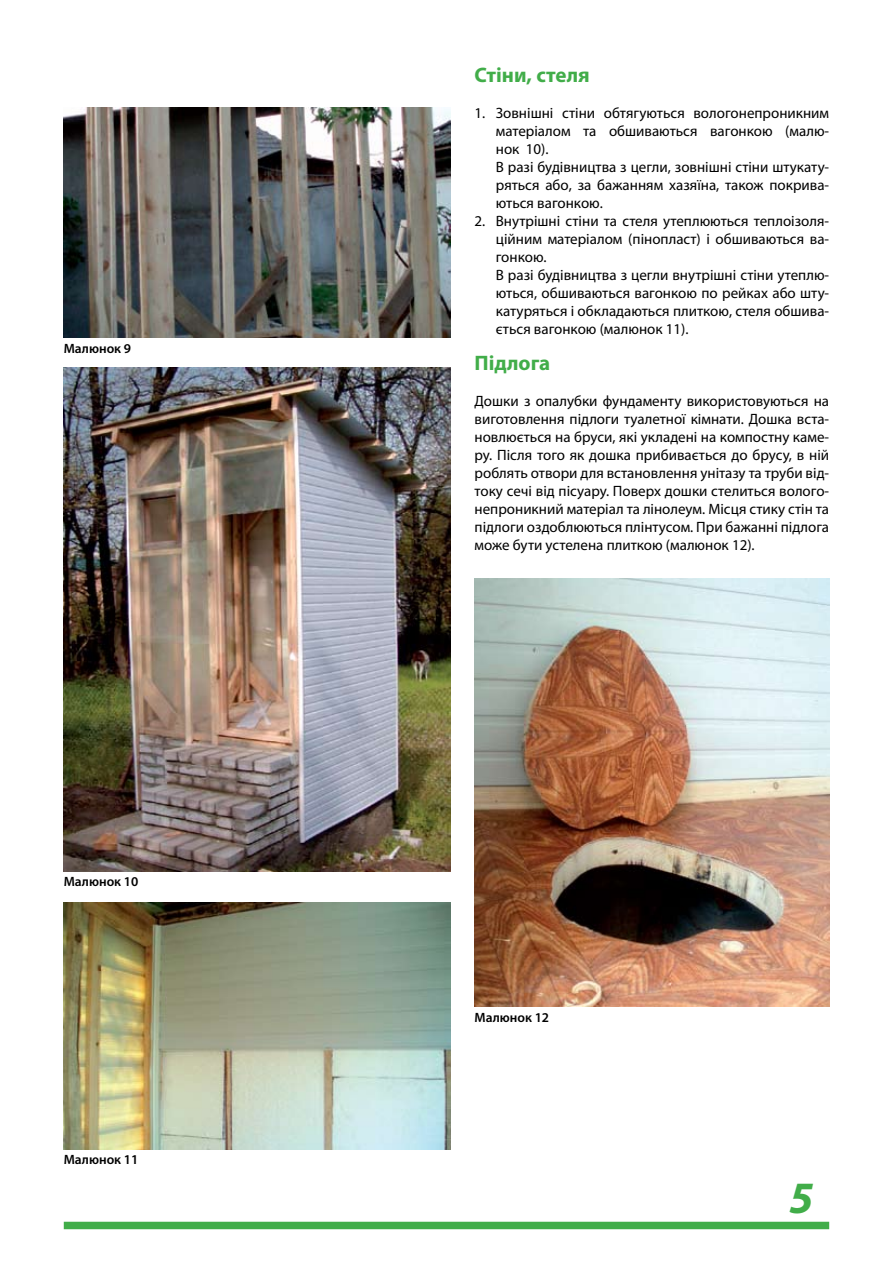
<style>
.page{position:relative;width:893px;height:1263px;background:#fff}
.page>*{position:absolute;margin:0;border:0;box-sizing:border-box;transform-origin:0 0}
.t1{font:italic 700 45px "Myriad Pro";color:#41ad49}
.t2{font:700 21px "Myriad Pro";color:#41ad49}
.t3{font:15px/18px "Myriad Pro";color:#000}
.t4{font:600 13.5px "Myriad Pro";color:#000}
</style>
<div class="page">
<div style="left:64px;top:1222px;width:765px;height:7px;background:#41ad49"></div>
<img style="left:64px;top:107px;width:386px;height:231px">
<img style="left:64px;top:367px;width:386px;height:504px">
<img style="left:64px;top:902px;width:386px;height:247px">
<img style="left:475px;top:578px;width:354px;height:428px">
<p class="t4" style="left:64px;top:340px;width:69px">Малюнок 9</p>
<p class="t4" style="left:64px;top:873px;width:76px">Малюнок 10</p>
<p class="t4" style="left:64px;top:1151px;width:76px">Малюнок 11</p>
<h2 class="t2" style="left:475px;top:61px;width:117px">Стіни, стеля</h2>
<p class="t3" style="left:496px;top:104px;width:335px;text-indent:-21px">1. Зовнішні стіни обтягуються вологонепроникним матеріалом та обшиваються вагонкою (малю&shy;нок 10).<br>В разі будівництва з цегли, зовнішні стіни штукату&shy;ряться або, за бажанням хазяїна, також покрива&shy;ються вагонкою.</p>
<p class="t3" style="left:496px;top:212px;width:335px;text-indent:-21px">2. Внутрішні стіни та стеля утеплюються теплоізоля&shy;ційним матеріалом (пінопласт) і обшиваються ва&shy;гонкою.<br>В разі будівництва з цегли внутрішні стіни утеплю&shy;ються, обшиваються вагонкою по рейках або шту&shy;катуряться і обкладаються плиткою, стеля обшива&shy;ється вагонкою (малюнок 11).</p>
<h2 class="t2" style="left:475px;top:349px;width:77px">Підлога</h2>
<p class="t3" style="left:475px;top:392px;width:356px;text-align:justify">Дошки з опалубки фундаменту використовуються на виготовлення підлоги туалетної кімнати. Дошка вста&shy;новлюється на бруси, які укладені на компостну каме&shy;ру. Після того як дошка прибивається до брусу, в ній роблять отвори для встановлення унітазу та труби від&shy;току сечі від пісуару. Поверх дошки стелиться волого&shy;непроникний матеріал та лінолеум. Місця стику стін та підлоги оздоблюються плінтусом. При бажанні підлога може бути устелена плиткою (малюнок 12).</p>
<p class="t4" style="left:475px;top:1008px;width:76px">Малюнок 12</p>
<h1 class="t1" style="left:789px;top:1168px;width:26px">5</h1>
</div>
